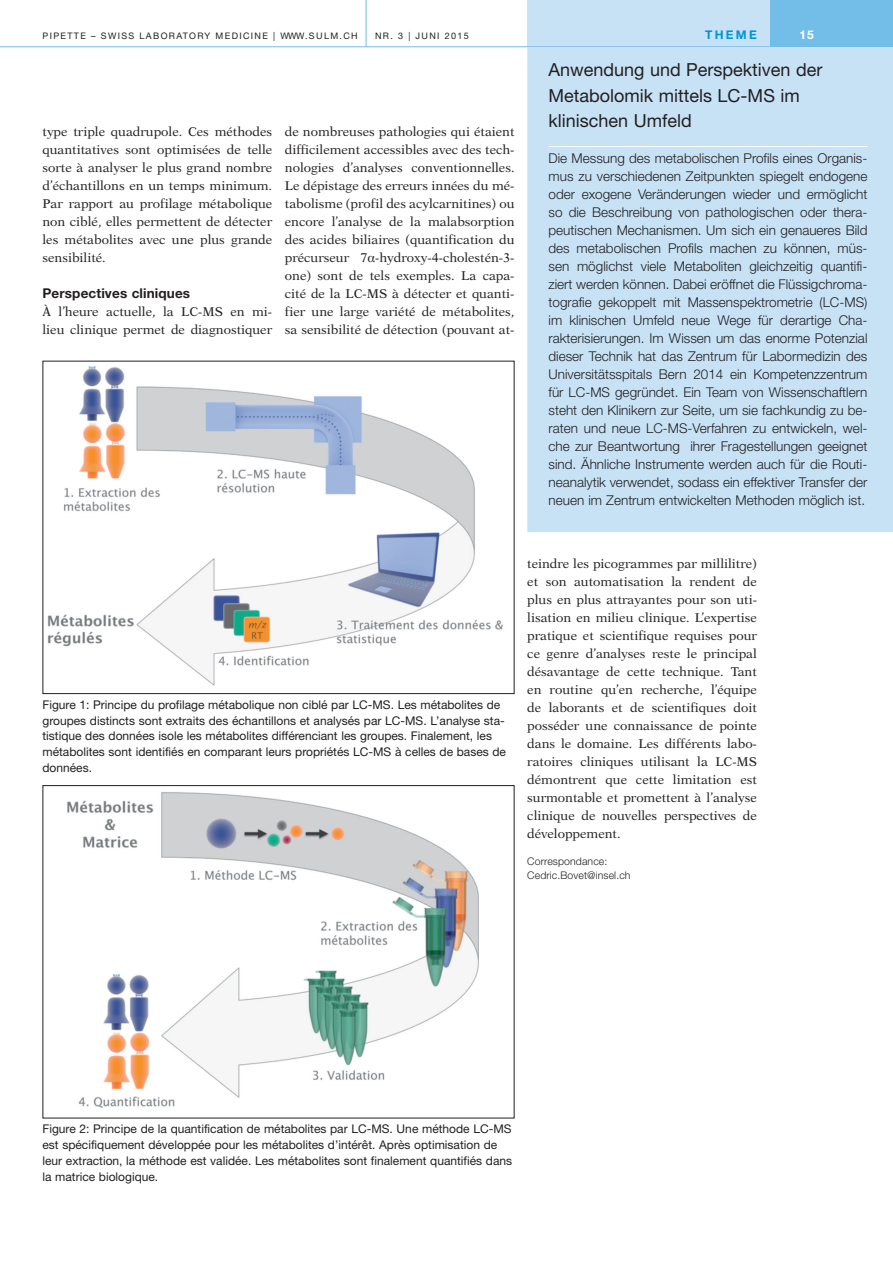
<style>
.page{position:relative;width:893px;height:1263px;background:#fff}
.page>*{position:absolute;margin:0;border:0;box-sizing:border-box;transform-origin:0 0}
.t1{font:18px/25.5px "Helvetica Neue";color:#231f20}
.t2{font:300 13.5px/18px "Helvetica Neue";color:#231f20;text-align:justify}
.t3{font:700 13.5px "Helvetica Neue";letter-spacing:.01em;color:#231f20}
.t4{font:12.75px/18px "New Aster";color:#231f20;text-align:justify}
.t5{font:12px/15.8px "Helvetica Neue";color:#231f20}
.t6{font:700 12px "Helvetica Neue";letter-spacing:.19em;color:#0095d9}
.t7{font:700 12px "Helvetica Neue";color:#fff}
.t8{font:300 10.5px/13.5px "Helvetica Neue";letter-spacing:.01em;color:#231f20}
.t9{font:9px "Helvetica Neue";letter-spacing:.15em;color:#231f20}
.s1{font-family:"Times"}
</style>
<div class="page">
<div style="left:527px;top:0;width:366px;height:47px;background:#73bde9"></div>
<div style="left:527px;top:0;width:243px;height:47px;background:#c7e2f5"></div>
<hr style="left:0;top:46px;width:893px;height:1px;background:#73bde9">
<hr style="left:366px;top:0;width:1px;height:47px;background:#73bde9">
<div style="left:527px;top:47px;width:366px;height:485px;background:#c7e2f5"></div>
<img style="left:47px;top:366px;width:456px;height:320px">
<img style="left:67px;top:792px;width:412px;height:316px">
<p class="t9" style="left:43px;top:30px;width:317px">pipette – swiss laboratory medicine | www.sulm.ch</p>
<p class="t9" style="left:375px;top:30px;width:95px">NR. 3 | juni 2015</p>
<p class="t6" style="left:705px;top:27px;width:53px">theme</p>
<p class="t7" style="left:799px;top:27px;width:16px">15</p>
<h1 class="t1" style="left:549px;top:57px;width:275px">Anwendung und Perspektiven der<br>Metabolomik mittels LC-MS im klinischen Umfeld</h1>
<p class="t2" style="left:549px;top:149px;width:320px">Die Messung des metabolischen Profils eines Organis&shy;mus zu verschiedenen Zeitpunkten spiegelt endogene oder exogene Veränderungen wieder und ermöglicht so die Beschreibung von pathologischen oder thera&shy;peutischen Mechanismen. Um sich ein genaueres Bild des metabolischen Profils machen zu können, müs&shy;sen möglichst viele Metaboliten gleichzeitig quantifi&shy;ziert werden können. Dabei eröffnet die Flüssigchroma&shy;tografie gekoppelt mit Massenspektrometrie (LC-MS) im klinischen Umfeld neue Wege für derartige Cha&shy;rakterisierungen. Im Wissen um das enorme Potenzial dieser Technik hat das Zentrum für Labormedizin des Universitätsspitals Bern 2014 ein Kompetenzzentrum für LC-MS gegründet. Ein Team von Wissenschaftlern steht den Klinikern zur Seite, um sie fachkundig zu be&shy;raten und neue LC-MS-Verfahren zu entwickeln, wel&shy;che zur Beantwortung ihrer Fragestellungen geeignet sind. Ähnliche Instrumente werden auch für die Routi&shy;neanalytik verwendet, sodass ein effektiver Transfer der neuen im Zentrum entwickelten Methoden möglich ist.</p>
<p class="t4" style="left:43px;top:123px;width:231px">type triple quadrupole. Ces méthodes quantitatives sont optimisées de telle sorte à analyser le plus grand nombre d’échantillons en un temps minimum.<br>Par rapport au profilage métabolique non ciblé, elles permettent de détecter les métabolites avec une plus grande sensibilité.</p>
<p class="t3" style="left:43px;top:285px;width:149px">Perspectives cliniques</p>
<p class="t4" style="left:43px;top:303px;width:231px">À l’heure actuelle, la LC-MS en mi&shy;lieu clinique permet de diagnostiquer</p>
<p class="t4" style="left:285px;top:123px;width:231px">de nombreuses pathologies qui étaient difficilement accessibles avec des tech&shy;nologies d’analyses conventionnelles.<br>Le dépistage des erreurs innées du mé&shy;tabolisme (profil des acylcarnitines) ou encore l’analyse de la malabsorption des acides biliaires (quantification du précurseur 7<span class="s1">α</span>-hydroxy-4-cholestén-3- one) sont de tels exemples. La capa&shy;cité de la LC-MS à détecter et quanti&shy;fier une large variété de métabolites, sa sensibilité de détection (pouvant at-</p>
<p class="t5" style="left:43px;top:696px;width:465px">Figure 1: Principe du profilage métabolique non ciblé par LC-MS. Les métabolites de groupes distincts sont extraits des échantillons et analysés par LC-MS. L’analyse sta&shy;tistique des données isole les métabolites différenciant les groupes. Finalement, les métabolites sont identifiés en comparant leurs propriétés LC-MS à celles de bases de données.</p>
<p class="t4" style="left:527px;top:555px;width:231px">teindre les picogrammes par millilitre) et son automatisation la rendent de plus en plus attrayantes pour son uti&shy;lisation en milieu clinique. L’expertise pratique et scientifique requises pour ce genre d’analyses reste le principal désavantage de cette technique. Tant en routine qu’en recherche, l’équipe de laborants et de scientifiques doit posséder une connaissance de pointe dans le domaine. Les différents labo&shy;ratoires cliniques utilisant la LC-MS démontrent que cette limitation est surmontable et promettent à l’analyse clinique de nouvelles perspectives de développement.</p>
<p class="t8" style="left:527px;top:854px;width:105px">Correspondance:<br>Cedric.Bovet@insel.ch</p>
<p class="t5" style="left:43px;top:1121px;width:471px">Figure 2: Principe de la quantification de métabolites par LC-MS. Une méthode LC-MS est spécifiquement développée pour les métabolites d’intérêt. Après optimisation de leur extraction, la méthode est validée. Les métabolites sont finalement quantifiés dans la matrice biologique.</p>
</div>
